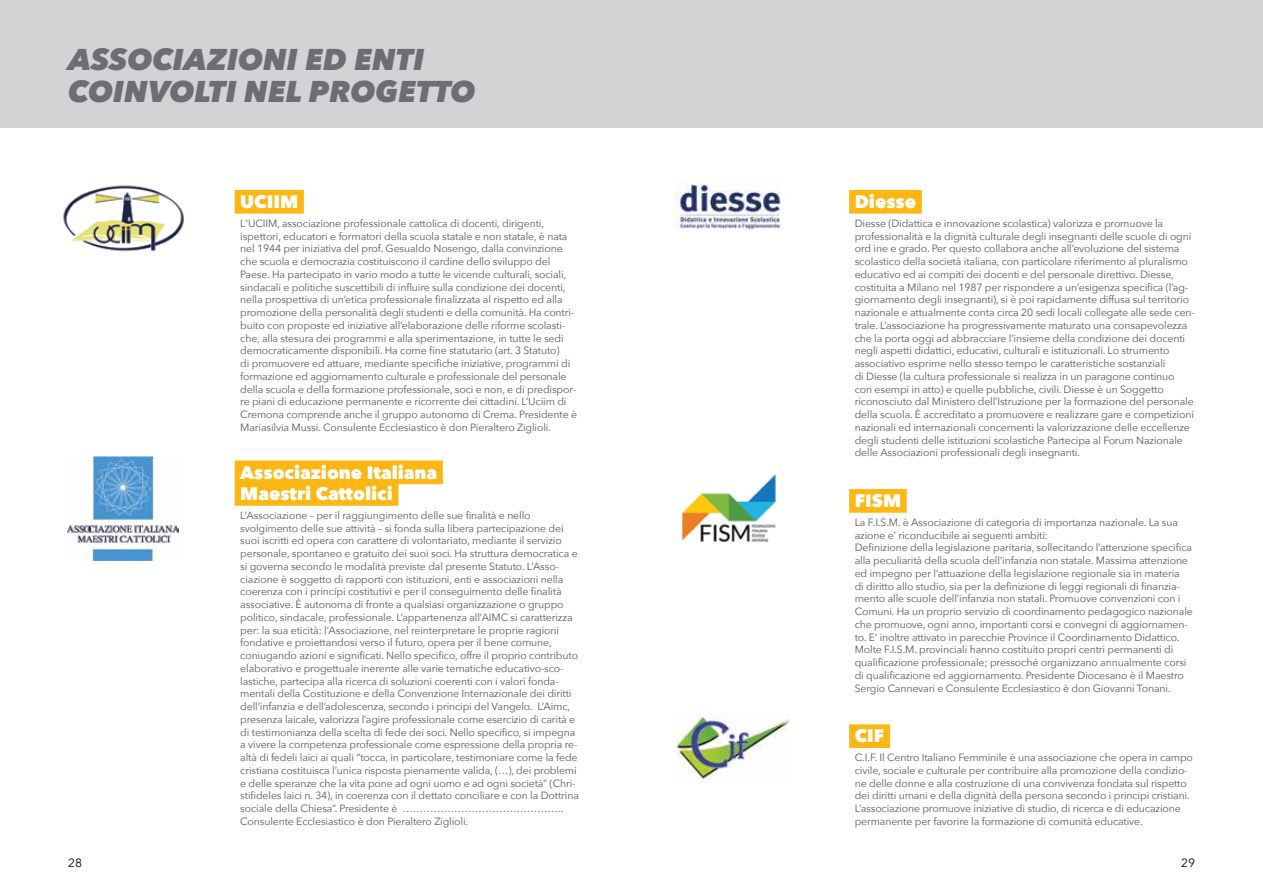
<style>
.page{position:relative;width:1263px;height:893px;background:#fff}
.page>*{position:absolute;margin:0;border:0;box-sizing:border-box;transform-origin:0 0}
.t1{font:italic 800 30px/31.5px "Avenir Next";color:#6d6e71}
.t2{font:800 18px/21.6px "Avenir Next";color:#fff}
.t3{font:12px "Avenir Next";color:#000}
.t4{font:10.5px/12.8px "Avenir Next";letter-spacing:-.01em;color:#58595b}
</style>
<div class="page">
<div style="left:0;top:0;width:1263px;height:128px;background:#d1d3d4"></div>
<div style="left:235px;top:190px;width:69px;height:24px;background:#fdb714"></div>
<div style="left:235px;top:460px;width:208px;height:24px;background:#fdb714"></div>
<div style="left:235px;top:482px;width:163px;height:24px;background:#fdb714"></div>
<div style="left:849px;top:190px;width:73px;height:24px;background:#fdb714"></div>
<div style="left:849px;top:489px;width:58px;height:24px;background:#fdb714"></div>
<div style="left:849px;top:724px;width:41px;height:24px;background:#fdb714"></div>
<img style="left:681px;top:473px;width:95px;height:69px">
<img style="left:63px;top:185px;width:121px;height:67px">
<img style="left:676px;top:182px;width:105px;height:48px">
<img style="left:675px;top:715px;width:116px;height:68px">
<img style="left:68px;top:456px;width:111px;height:104px">
<h1 class="t1" style="left:68px;top:44px;width:409px">ASSOCIAZIONI ED ENTI<br>COINVOLTI NEL PROGETTO</h1>
<h2 class="t2" style="left:240px;top:191px;width:60px">UCIIM</h2>
<p class="t4" style="left:240px;top:216px;width:338px">L'UCIIM, associazione professionale cattolica di docenti, dirigenti, ispettori, educatori e formatori della scuola statale e non statale, è nata nel 1944 per iniziativa del prof. Gesualdo Nosengo, dalla convinzione che scuola e democrazia costituiscono il cardine dello sviluppo del Paese. Ha partecipato in vario modo a tutte le vicende culturali, sociali, sindacali e politiche suscettibili di influire sulla condizione dei docenti, nella prospettiva di un’etica professionale finalizzata al rispetto ed alla promozione della personalità degli studenti e della comunità. Ha contri&shy;buito con proposte ed iniziative all’elaborazione delle riforme scolasti&shy;che, alla stesura dei programmi e alla sperimentazione, in tutte le sedi democraticamente disponibili. Ha come fine statutario (art. 3 Statuto)<br>di promuovere ed attuare, mediante specifiche iniziative, programmi di formazione ed aggiornamento culturale e professionale del personale della scuola e della formazione professionale, soci e non, e di predispor&shy;re piani di educazione permanente e ricorrente dei cittadini. L’Uciim di Cremona comprende anche il gruppo autonomo di Crema. Presidente è Mariasilvia Mussi. Consulente Ecclesiastico è don Pieraltero Ziglioli.</p>
<h2 class="t2" style="left:240px;top:461px;width:198px">Associazione Italiana<br>Maestri Cattolici</h2>
<p class="t4" style="left:240px;top:508px;width:340px">L’Associazione – per il raggiungimento delle sue finalità e nello svolgimento delle sue attività – si fonda sulla libera partecipazione dei suoi iscritti ed opera con carattere di volontariato, mediante il servizio personale, spontaneo e gratuito dei suoi soci. Ha struttura democratica e si governa secondo le modalità previste dal presente Statuto. L’Asso&shy;ciazione è soggetto di rapporti con istituzioni, enti e associazioni nella coerenza con i princípi costitutivi e per il conseguimento delle finalità associative. È autonoma di fronte a qualsiasi organizzazione o gruppo politico, sindacale, professionale. L’appartenenza all’AIMC si caratterizza per: la sua eticità: l’Associazione, nel reinterpretare le proprie ragioni fondative e proiettandosi verso il futuro, opera per il bene comune, coniugando azioni e significati. Nello specifico, offre il proprio contributo elaborativo e progettuale inerente alle varie tematiche educativo-sco&shy;lastiche, partecipa alla ricerca di soluzioni coerenti con i valori fonda&shy;mentali della Costituzione e della Convenzione Internazionale dei diritti dell’infanzia e dell’adolescenza, secondo i principi del Vangelo. L’Aimc, presenza laicale, valorizza l’agire professionale come esercizio di carità e di testimonianza della scelta di fede dei soci. Nello specifico, si impegna a vivere la competenza professionale come espressione della propria re&shy;altà di fedeli laici ai quali “tocca, in particolare, testimoniare come la fede cristiana costituisca l’unica risposta pienamente valida, (…), dei problemi e delle speranze che la vita pone ad ogni uomo e ad ogni società” (Chri&shy;stifideles laici n. 34), in coerenza con il dettato conciliare e con la Dottrina sociale della Chiesa”. Presidente è ………………………………………..<br>Consulente Ecclesiastico è don Pieraltero Ziglioli.</p>
<h2 class="t2" style="left:855px;top:191px;width:63px">Diesse</h2>
<p class="t4" style="left:855px;top:216px;width:342px">Diesse (Didattica e innovazione scolastica) valorizza e promuove la professionalità e la dignità culturale degli insegnanti delle scuole di ogni ord ine e grado. Per questo collabora anche all’evoluzione del sistema scolastico della società italiana, con particolare riferimento al pluralismo educativo ed ai compiti dei docenti e del personale direttivo. Diesse, costituita a Milano nel 1987 per rispondere a un’esigenza specifica (l’ag&shy;giornamento degli insegnanti), si è poi rapidamente diffusa sul territorio nazionale e attualmente conta circa 20 sedi locali collegate alle sede cen&shy;trale. L’associazione ha progressivamente maturato una consapevolezza che la porta oggi ad abbracciare l’insieme della condizione dei docenti negli aspetti didattici, educativi, culturali e istituzionali. Lo strumento associativo esprime nello stesso tempo le caratteristiche sostanziali<br>di Diesse (la cultura professionale si realizza in un paragone continuo<br>con esempi in atto) e quelle pubbliche, civili. Diesse è un Soggetto riconosciuto dal Ministero dell’Istruzione per la formazione del personale della scuola. È accreditato a promuovere e realizzare gare e competizioni nazionali ed internazionali concernenti la valorizzazione delle eccellenze degli studenti delle istituzioni scolastiche Partecipa al Forum Nazionale delle Associazioni professionali degli insegnanti.</p>
<h2 class="t2" style="left:855px;top:490px;width:48px">FISM</h2>
<p class="t4" style="left:855px;top:515px;width:340px">La F.I.S.M. è Associazione di categoria di importanza nazionale. La sua azione e’ riconducibile ai seguenti ambiti:<br>Definizione della legislazione paritaria, sollecitando l’attenzione specifica alla peculiarità della scuola dell’infanzia non statale. Massima attenzione ed impegno per l’attuazione della legislazione regionale sia in materia<br>di diritto allo studio, sia per la definizione di leggi regionali di finanzia&shy;mento alle scuole dell’infanzia non statali. Promuove convenzioni con i Comuni. Ha un proprio servizio di coordinamento pedagogico nazionale che promuove, ogni anno, importanti corsi e convegni di aggiornamen&shy;to. E’ inoltre attivato in parecchie Province il Coordinamento Didattico.<br>Molte F.I.S.M. provinciali hanno costituito propri centri permanenti di qualificazione professionale; pressoché organizzano annualmente corsi di qualificazione ed aggiornamento. Presidente Diocesano è il Maestro Sergio Cannevari e Consulente Ecclesiastico è don Giovanni Tonani.</p>
<h2 class="t2" style="left:855px;top:725px;width:31px">CIF</h2>
<p class="t4" style="left:855px;top:751px;width:340px">C.I.F. Il Centro Italiano Femminile è una associazione che opera in campo civile, sociale e culturale per contribuire alla promozione della condizio&shy;ne delle donne e alla costruzione di una convivenza fondata sul rispetto dei diritti umani e della dignità della persona secondo i principi cristiani.<br>L’associazione promuove iniziative di studio, di ricerca e di educazione permanente per favorire la formazione di comunità educative.</p>
<p class="t3" style="left:68px;top:852px;width:15px">28</p>
<p class="t3" style="left:1181px;top:852px;width:15px">29</p>
</div>
